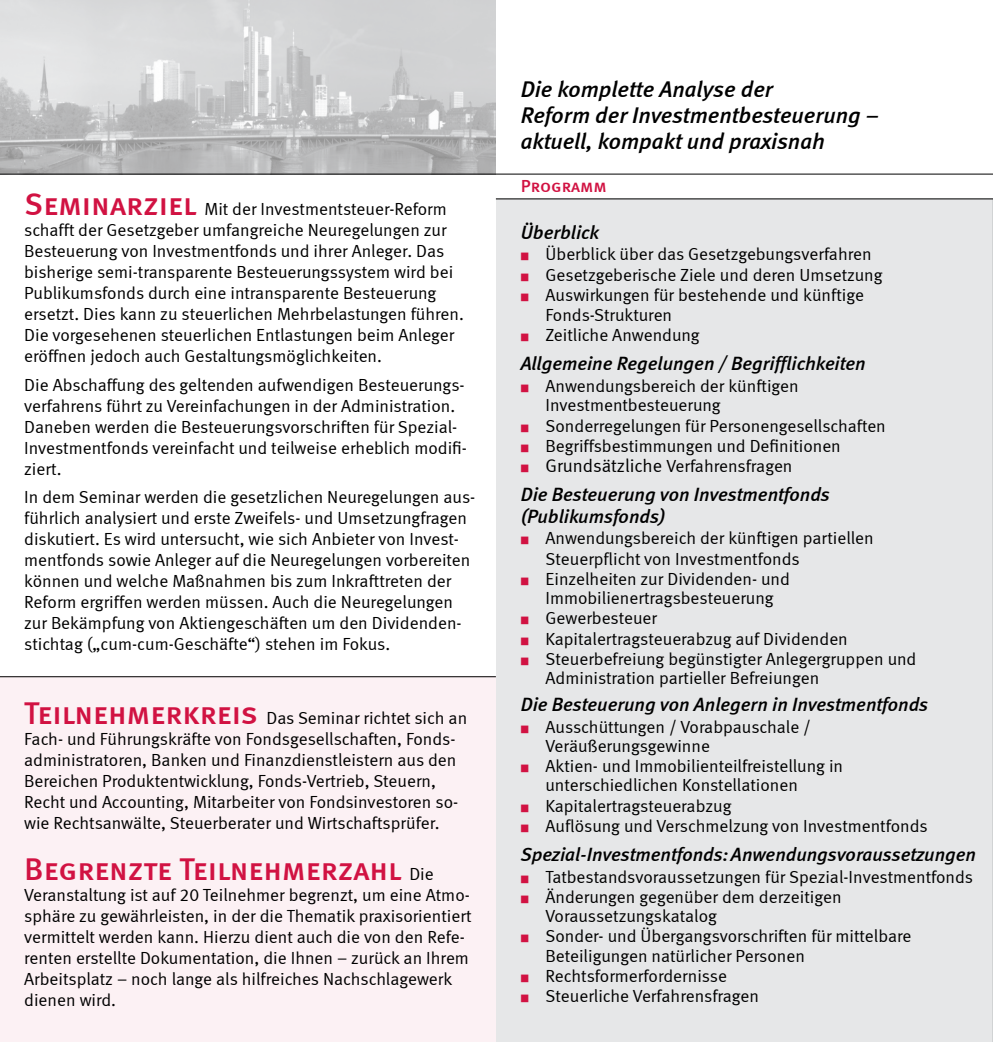
<style>
.page{position:relative;width:993px;height:1042px;background:#fff}
.page>*{position:absolute;margin:0;border:0;box-sizing:border-box;transform-origin:0 0}
.t1{font:31.5px "Meta Medium LF Caps";color:#d11242}
.t2{font:italic 22.75px/26.2px "Meta Medium LF";color:#000}
.t3{font:italic 19.25px/21.5px "Meta Medium LF";color:#000}
.t4{font:17.5px/21px "Meta Normal LF";color:#000}
.t5{font:17.5px/19.2px "Meta Normal";color:#000}
.t6{font:17.5px "Meta Medium LF Caps";color:#d11242}
.s1{font-family:"Meta Medium LF Caps";font-size:31.5px;color:#d11242}
.s2{font-family:"Meta Normal LF";font-size:17.5px;color:#000}
.s3{color:#d11242}
.s4{font-size:18.38px}
</style>
<div class="page">
<div style="left:0;top:676px;width:495px;height:366px;background:#fcf1f4"></div>
<img style="left:0;top:0;width:495px;height:174px">
<div style="left:495px;top:198px;width:497px;height:844px;background:#e6e7e8"></div>
<hr style="left:992px;top:198px;width:1px;height:844px;background:#e6e7e8">
<hr style="left:992px;top:199px;width:1px;height:843px;background:#d1d3d4">
<hr style="left:0;top:174px;width:992px;height:1px;background:#000">
<hr style="left:495px;top:198px;width:497px;height:1px;background:#000">
<hr style="left:0;top:676px;width:495px;height:1px;background:#000">
<p class="t4" style="left:24px;top:198px;width:441px"><span class="s1">Seminarziel</span> Mit der Investmentsteuer-Reform schafft der Gesetzgeber umfangreiche Neuregelungen zur Besteuerung von Investmentfonds und ihrer Anleger. Das bisherige semi-transparente Besteuerungssystem wird bei Publikumsfonds durch eine intransparente Besteuerung ersetzt. Dies kann zu steuerlichen Mehrbelastungen führen.<br>Die vorgesehenen steuerlichen Entlastungen beim Anleger eröffnen jedoch auch Gestaltungsmöglichkeiten.</p>
<p class="t4" style="left:24px;top:374px;width:444px">Die Abschaffung des geltenden aufwendigen Besteuerungs&shy;verfahrens führt zu Vereinfachungen in der Administration.<br>Daneben werden die Besteuerungsvorschriften für Spezial-Investmentfonds vereinfacht und teilweise erheblich modifi&shy;ziert.</p>
<p class="t4" style="left:24px;top:486px;width:452px">In dem Seminar werden die gesetzlichen Neuregelungen aus&shy;führlich analysiert und erste Zweifels- und Umsetzungfragen diskutiert. Es wird untersucht, wie sich Anbieter von Invest&shy;mentfonds sowie Anleger auf die Neuregelungen vorbereiten können und welche Maßnahmen bis zum Inkrafttreten der Reform ergriffen werden müssen. Auch die Neuregelungen zur Bekämpfung von Aktiengeschäften um den Dividenden&shy;stichtag („cum-cum-Geschäfte“) stehen im Fokus.</p>
<p class="t4" style="left:24px;top:707px;width:444px"><span class="s1">Teilnehmerkreis</span> Das Seminar richtet sich an Fach- und Führungskräfte von Fondsgesellschaften, Fonds&shy;administratoren, Banken und Finanzdienstleistern aus den Bereichen Produktentwicklung, Fonds-Vertrieb, Steuern, Recht und Accounting, Mitarbeiter von Fondsinvestoren so&shy;wie Rechtsanwälte, Steuerberater und Wirtschaftsprüfer.</p>
<h1 class="t1" style="left:24px;top:851px;width:411px">Begrenzte Teilnehmerzahl <span class="s2">Die</span></h1>
<p class="t4" style="left:24px;top:884px;width:448px">Veranstaltung ist auf 20 Teilnehmer begrenzt, um eine Atmo&shy;sphäre zu gewährleisten, in der die Thematik praxisorientiert vermittelt werden kann. Hierzu dient auch die von den Refe&shy;renten erstellte Dokumentation, die Ihnen – zurück an Ihrem Arbeitsplatz – noch lange als hilfreiches Nachschlagewerk dienen wird.</p>
<h2 class="t2" style="left:520px;top:75px;width:359px">Die komplette Analyse der<br>Reform der Investmentbesteuerung – aktuell, kompakt und praxisnah</h2>
<p class="t6" style="left:520px;top:176px;width:87px">Programm</p>
<p class="t3" style="left:520px;top:221px;width:80px">Überblick</p>
<p class="t5" style="left:520px;top:245px;width:352px"><span class="s3">■</span> Überblick über das Gesetzgebungsverfahren</p>
<p class="t5" style="left:520px;top:265px;width:363px"><span class="s3">■</span> Gesetzgeberische Ziele und deren Umsetzung</p>
<p class="t5" style="left:545px;top:284px;width:320px;line-height:20.3px;text-indent:-25px"><span class="s3">■</span> Auswirkungen für bestehende und künftige<br>Fonds-Strukturen</p>
<p class="t5" style="left:520px;top:325px;width:180px"><span class="s3">■</span> Zeitliche Anwendung</p>
<p class="t3" style="left:520px;top:353px;width:346px">Allgemeine Regelungen / Begrifflichkeiten</p>
<p class="t5" style="left:545px;top:376px;width:255px;text-indent:-25px"><span class="s3">■</span> Anwendungsbereich der künftigen<br>Investmentbesteuerung</p>
<p class="t5" style="left:520px;top:416px;width:366px"><span class="s3">■</span> Sonderregelungen für Personengesellschaften</p>
<p class="t5" style="left:520px;top:436px;width:321px"><span class="s3">■</span> Begriffsbestimmungen und Definitionen</p>
<p class="t5" style="left:520px;top:456px;width:273px"><span class="s3">■</span> <span class="s4">Grundsätzliche</span> Verfahrensfragen</p>
<p class="t3" style="left:520px;top:483px;width:311px">Die Besteuerung von Investmentfonds (Publikumsfonds)</p>
<p class="t5" style="left:545px;top:528px;width:329px;line-height:20.3px;text-indent:-25px"><span class="s3">■</span> Anwendungsbereich der künftigen partiellen<br>Steuerpflicht von Investmentfonds</p>
<p class="t5" style="left:520px;top:569px;width:271px;text-align:center"><span class="s3">■</span> Einzelheiten zur Dividenden- und<br>Immobilienertragsbesteuerung</p>
<p class="t5" style="left:520px;top:608px;width:138px"><span class="s3">■</span> Gewerbesteuer</p>
<p class="t5" style="left:520px;top:629px;width:328px"><span class="s3">■</span> Kapitalertragsteuerabzug auf Dividenden</p>
<p class="t5" style="left:545px;top:649px;width:372px;text-indent:-25px"><span class="s3">■</span> Steuerbefreiung begünstigter Anlegergruppen und<br>Administration partieller Befreiungen</p>
<p class="t3" style="left:520px;top:693px;width:409px">Die Besteuerung von Anlegern in Investmentfonds</p>
<p class="t5" style="left:545px;top:717px;width:267px;text-indent:-25px"><span class="s3">■</span> Ausschüttungen / Vorabpauschale /<br>Veräußerungsgewinne</p>
<p class="t5" style="left:545px;top:756px;width:299px;text-indent:-25px"><span class="s3">■</span> Aktien- und Immobilienteilfreistellung in unterschiedlichen Konstellationen</p>
<p class="t5" style="left:520px;top:795px;width:212px"><span class="s3">■</span> Kapitalertragsteuerabzug</p>
<p class="t5" style="left:520px;top:816px;width:408px"><span class="s3">■</span> Auflösung und Verschmelzung von Investmentfonds</p>
<p class="t3" style="left:520px;top:843px;width:457px">Spezial-Investmentfonds: Anwendungsvoraussetzungen</p>
<p class="t5" style="left:520px;top:866px;width:454px"><span class="s3">■</span> Tatbestandsvoraussetzungen für Spezial-Investmentfonds</p>
<p class="t5" style="left:545px;top:887px;width:297px;text-indent:-25px"><span class="s3">■</span> Änderungen gegenüber dem derzeitigen<br>Voraussetzungskatalog</p>
<p class="t5" style="left:545px;top:926px;width:367px;text-indent:-25px"><span class="s3">■</span> Sonder- und Übergangsvorschriften für mittelbare<br>Beteiligungen natürlicher Personen</p>
<p class="t5" style="left:520px;top:966px;width:208px"><span class="s3">■</span> Rechtsformerfordernisse</p>
<p class="t5" style="left:520px;top:986px;width:240px"><span class="s3">■</span> Steuerliche Verfahrensfragen</p>
</div>
